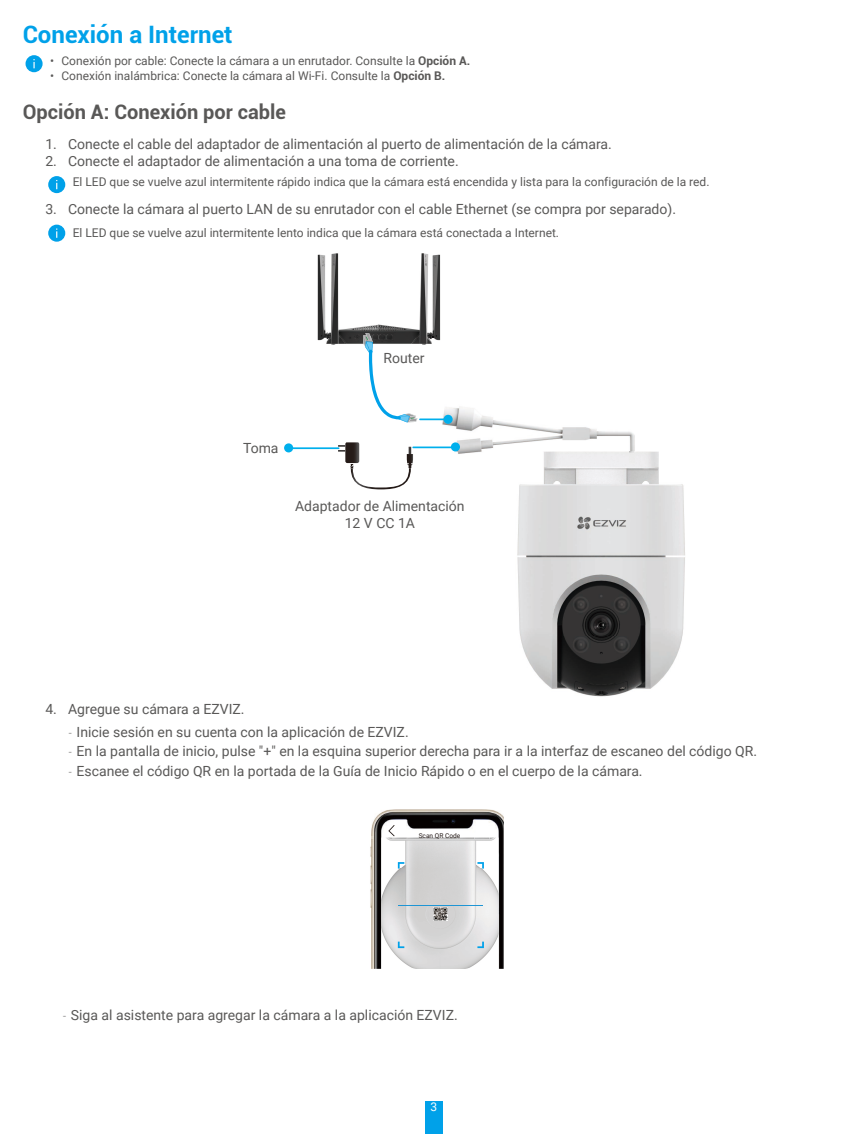
<style>
.page{position:relative;width:851px;height:1134px;background:#fff}
.page>*{position:absolute;margin:0;border:0;box-sizing:border-box;transform-origin:0 0}
.t1{font:700 24px "Roboto";color:#00a1e9}
.t2{font:700 20px "Roboto";color:#595857}
.t3{font:14px/16.8px "Roboto";color:#595857;text-align:center}
.t4{font:12px "Roboto";color:#595857}
.t5{font:12px "Roboto";color:#fff}
.t6{font:6.6px "Roboto";color:#231916}
.s1{font-weight:700}
.s2{font-family:"DIN Cond";font-weight:300}
</style>
<div class="page">
<div style="left:425px;top:1101px;width:17px;height:33px;background:#00a1e9"></div>
<div style="left:26px;top:55px;width:17px;height:17px;background:#00a1e9;border-radius:50%"></div>
<svg style="left:33px;top:59px;width:2px;height:9px"></svg>
<svg style="left:48px;top:176px;width:17px;height:17px"></svg>
<div style="left:48px;top:225px;width:17px;height:17px;background:#00a1e9;border-radius:50%"></div>
<img style="left:440px;top:407px;width:195px;height:47px">
<img style="left:515px;top:451px;width:170px;height:246px">
<svg style="left:628px;top:451px;width:7px;height:13px"></svg>
<img style="left:317px;top:253px;width:124px;height:92px">
<svg style="left:363px;top:333px;width:54px;height:90px"></svg>
<hr style="left:289px;top:447px;width:50px;height:2px;background:#00afec">
<div style="left:284px;top:443px;width:9px;height:9px;background:#00afec;border-radius:50%"></div>
<div style="left:451px;top:442px;width:9px;height:9px;background:#00afec;border-radius:50%"></div>
<div style="left:443px;top:415px;width:9px;height:9px;background:#00afec;border-radius:50%"></div>
<hr style="left:419px;top:418px;width:25px;height:2px;background:#00afec">
<hr style="left:412px;top:446px;width:41px;height:2px;background:#00afec">
<svg style="left:338px;top:442px;width:75px;height:47px"></svg>
<img style="left:370px;top:809px;width:134px;height:160px">
<svg style="left:388px;top:825px;width:6px;height:11px"></svg>
<svg style="left:398px;top:862px;width:6px;height:6px"></svg>
<svg style="left:477px;top:862px;width:7px;height:6px"></svg>
<svg style="left:398px;top:942px;width:6px;height:6px"></svg>
<svg style="left:477px;top:942px;width:7px;height:6px"></svg>
<hr style="left:398px;top:905px;width:84px;height:1px;background:#1f95d4">
<h1 class="t1" style="left:23px;top:18px;width:211px">Conexión a Internet</h1>
<p class="t4" style="left:50px;top:53px;width:420px">• Conexión por cable: Conecte la cámara a un enrutador. Consulte la <span class="s1">Opción A.</span></p>
<p class="t4" style="left:50px;top:67px;width:395px">• Conexión inalámbrica: Conecte la cámara al Wi-Fi. Consulte la <span class="s1">Opción B.</span></p>
<h2 class="t2" style="left:23px;top:97px;width:265px">Opción A: Conexión por cable</h2>
<p class="t3" style="left:45px;top:135px;width:568px">1. Conecte el cable del adaptador de alimentación al puerto de alimentación de la cámara.</p>
<p class="t3" style="left:45px;top:152px;width:415px">2. Conecte el adaptador de alimentación a una toma de corriente.</p>
<p class="t4" style="left:73px;top:174px;width:638px">El LED que se vuelve azul intermitente rápido indica que la cámara está encendida y lista para la configuración de la red.</p>
<p class="t3" style="left:45px;top:200px;width:632px">3. Conecte la cámara al puerto LAN de su enrutador con el cable Ethernet (se compra por separado).</p>
<p class="t4" style="left:73px;top:225px;width:488px">El LED que se vuelve azul intermitente lento indica que la cámara está conectada a Internet.</p>
<p class="t3" style="left:383px;top:349px;width:43px">Router</p>
<p class="t3" style="left:243px;top:440px;width:37px">Toma</p>
<p class="t3" style="left:295px;top:497px;width:171px">Adaptador de Alimentación<br>12 V CC 1A</p>
<p class="t3" style="left:45px;top:700px;width:201px">4. Agregue su cámara a EZVIZ.</p>
<p class="t3" style="left:68px;top:723px;width:342px"><span class="s2">-</span> Inicie sesión en su cuenta con la aplicación de EZVIZ.</p>
<p class="t3" style="left:68px;top:742px;width:690px"><span class="s2">-</span> En la pantalla de inicio, pulse "+" en la esquina superior derecha para ir a la interfaz de escaneo del código QR.</p>
<p class="t3" style="left:68px;top:762px;width:576px"><span class="s2">-</span> Escanee el código QR en la portada de la Guía de Inicio Rápido o en el cuerpo de la cámara.</p>
<p class="t6" style="left:418px;top:831px;width:43px">Scan QR Code</p>
<p class="t3" style="left:62px;top:1006px;width:397px"><span class="s2">-</span> Siga al asistente para agregar la cámara a la aplicación EZVIZ.</p>
<p class="t5" style="left:430px;top:1099px;width:8px">3</p>
</div>
